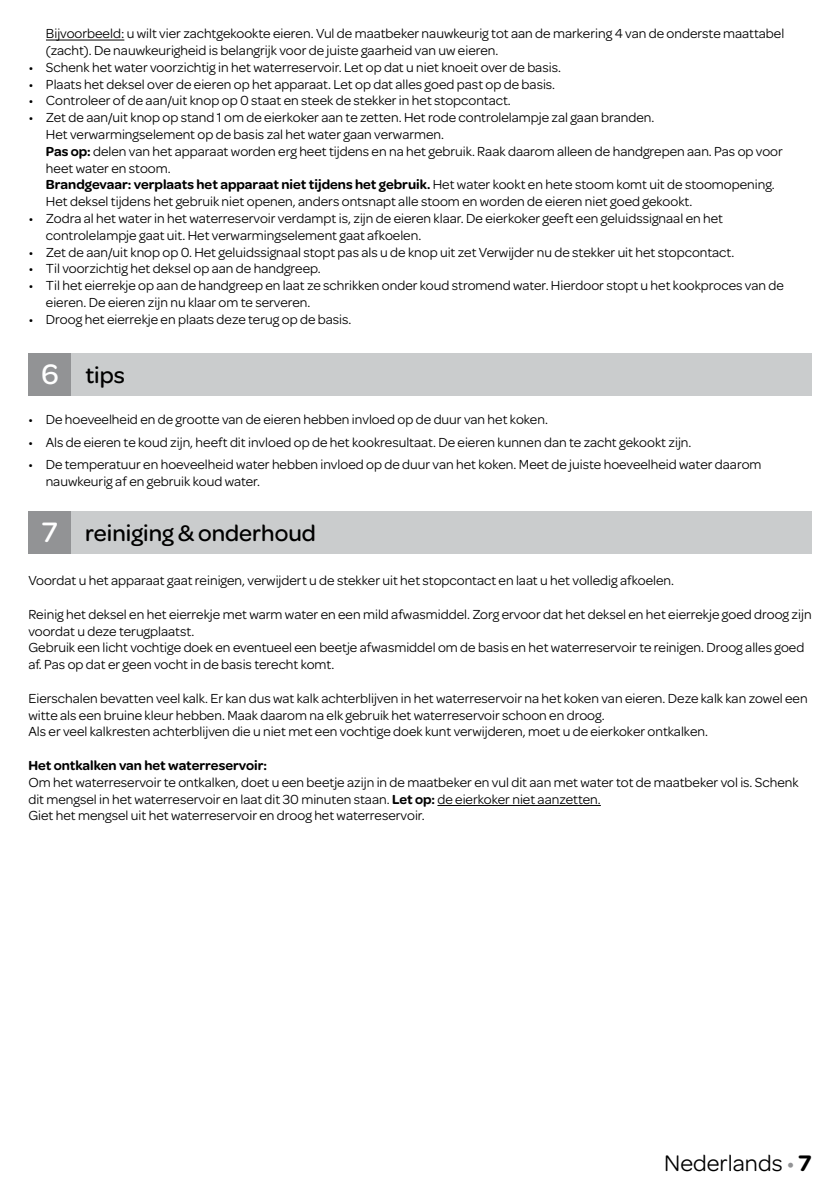
<style>
.page{position:relative;width:840px;height:1191px;background:#fff}
.page>*{position:absolute;margin:0;border:0;box-sizing:border-box;transform-origin:0 0}
.t1{font:500 24px "Omnes";color:#000}
.t2{font:24px "Omnes";color:#000}
.t3{font:14px/16.8px "Omnes";color:#000}
.t4{font:600 14px "Omnes";color:#000}
.s1{font-weight:600}
.s2{font-size:30px;color:#fff}
.s3{color:#929395}
</style>
<div class="page">
<div style="left:57px;top:353px;width:753px;height:43px;background:#cacccd"></div>
<div style="left:29px;top:353px;width:42px;height:43px;background:#929395"></div>
<div style="left:57px;top:511px;width:754px;height:43px;background:#cacccd"></div>
<div style="left:28px;top:511px;width:43px;height:43px;background:#929395"></div>
<hr style="left:46px;top:40px;width:78px;height:1px;background:#000">
<hr style="left:437px;top:805px;width:163px;height:1px;background:#000">
<p class="t3" style="left:46px;top:24px;width:739px">Bijvoorbeeld: u wilt vier zachtgekookte eieren. Vul de maatbeker nauwkeurig tot aan de markering 4 van de onderste maattabel (zacht). De nauwkeurigheid is belangrijk voor de juiste gaarheid van uw eieren.</p>
<p class="t3" style="left:29px;top:58px;width:533px">• Schenk het water voorzichtig in het waterreservoir. Let op dat u niet knoeit over de basis.</p>
<p class="t3" style="left:29px;top:75px;width:527px">• Plaats het deksel over de eieren op het apparaat. Let op dat alles goed past op de basis.</p>
<p class="t3" style="left:29px;top:92px;width:483px">• Controleer of de aan/uit knop op 0 staat en steek de stekker in het stopcontact.</p>
<p class="t3" style="left:46px;top:108px;width:738px;text-indent:-17px">• Zet de aan/uit knop op stand 1 om de eierkoker aan te zetten. Het rode controlelampje zal gaan branden.<br>Het verwarmingselement op de basis zal het water gaan verwarmen.<br><span class="s1">Pas op:</span> delen van het apparaat worden erg heet tijdens en na het gebruik. Raak daarom alleen de handgrepen aan. Pas op voor heet water en stoom.<br><span class="s1">Brandgevaar: verplaats het apparaat niet tijdens het gebruik.</span> Het water kookt en hete stoom komt uit de stoomopening.<br>Het deksel tijdens het gebruik niet openen, anders ontsnapt alle stoom en worden de eieren niet goed gekookt.</p>
<p class="t3" style="left:46px;top:209px;width:678px;text-indent:-17px">• Zodra al het water in het waterreservoir verdampt is, zijn de eieren klaar. De eierkoker geeft een geluidssignaal en het controlelampje gaat uit. Het verwarmingselement gaat afkoelen.</p>
<p class="t3" style="left:29px;top:243px;width:706px">• Zet de aan/uit knop op 0. Het geluidssignaal stopt pas als u de knop uit zet Verwijder nu de stekker uit het stopcontact.</p>
<p class="t3" style="left:29px;top:260px;width:293px">• Til voorzichtig het deksel op aan de handgreep.</p>
<p class="t3" style="left:46px;top:276px;width:739px;text-indent:-17px">• Til het eierrekje op aan de handgreep en laat ze schrikken onder koud stromend water. Hierdoor stopt u het kookproces van de eieren. De eieren zijn nu klaar om te serveren.</p>
<p class="t3" style="left:29px;top:310px;width:324px">• Droog het eierrekje en plaats deze terug op de basis.</p>
<h1 class="t1" style="left:41px;top:358px;width:85px"><span class="s2">6</span> tips</h1>
<p class="t3" style="left:29px;top:410px;width:520px">• De hoeveelheid en de grootte van de eieren hebben invloed op de duur van het koken.</p>
<p class="t3" style="left:29px;top:433px;width:664px">• Als de eieren te koud zijn, heeft dit invloed op de het kookresultaat. De eieren kunnen dan te zacht gekookt zijn.</p>
<p class="t3" style="left:46px;top:455px;width:717px;text-indent:-17px">• De temperatuur en hoeveelheid water hebben invloed op de duur van het koken. Meet de juiste hoeveelheid water daarom nauwkeurig af en gebruik koud water.</p>
<h1 class="t1" style="left:42px;top:516px;width:275px"><span class="s2">7</span> reiniging &amp; onderhoud</h1>
<p class="t3" style="left:28px;top:571px;width:647px">Voordat u het apparaat gaat reinigen, verwijdert u de stekker uit het stopcontact en laat u het volledig afkoelen.</p>
<p class="t3" style="left:28px;top:605px;width:784px">Reinig het deksel en het eierrekje met warm water en een mild afwasmiddel. Zorg ervoor dat het deksel en het eierrekje goed droog zijn voordat u deze terugplaatst.<br>Gebruik een licht vochtige doek en eventueel een beetje afwasmiddel om de basis en het waterreservoir te reinigen. Droog alles goed af. Pas op dat er geen vocht in de basis terecht komt.</p>
<p class="t3" style="left:28px;top:689px;width:780px">Eierschalen bevatten veel kalk. Er kan dus wat kalk achterblijven in het waterreservoir na het koken van eieren. Deze kalk kan zowel een witte als een bruine kleur hebben. Maak daarom na elk gebruik het waterreservoir schoon en droog.<br>Als er veel kalkresten achterblijven die u niet met een vochtige doek kunt verwijderen, moet u de eierkoker ontkalken.</p>
<p class="t4" style="left:28px;top:755px;width:240px">Het ontkalken van het waterreservoir:</p>
<p class="t3" style="left:28px;top:773px;width:771px">Om het waterreservoir te ontkalken, doet u een beetje azijn in de maatbeker en vul dit aan met water tot de maatbeker vol is. Schenk dit mengsel in het waterreservoir en laat dit 30 minuten staan. <span class="s1">Let op:</span> de eierkoker niet aanzetten.<br>Giet het mengsel uit het waterreservoir en droog het waterreservoir.</p>
<h1 class="t2" style="left:663px;top:1146px;width:149px">Nederlands <span class="s3">•</span> <span class="s1">7</span></h1>
</div>
